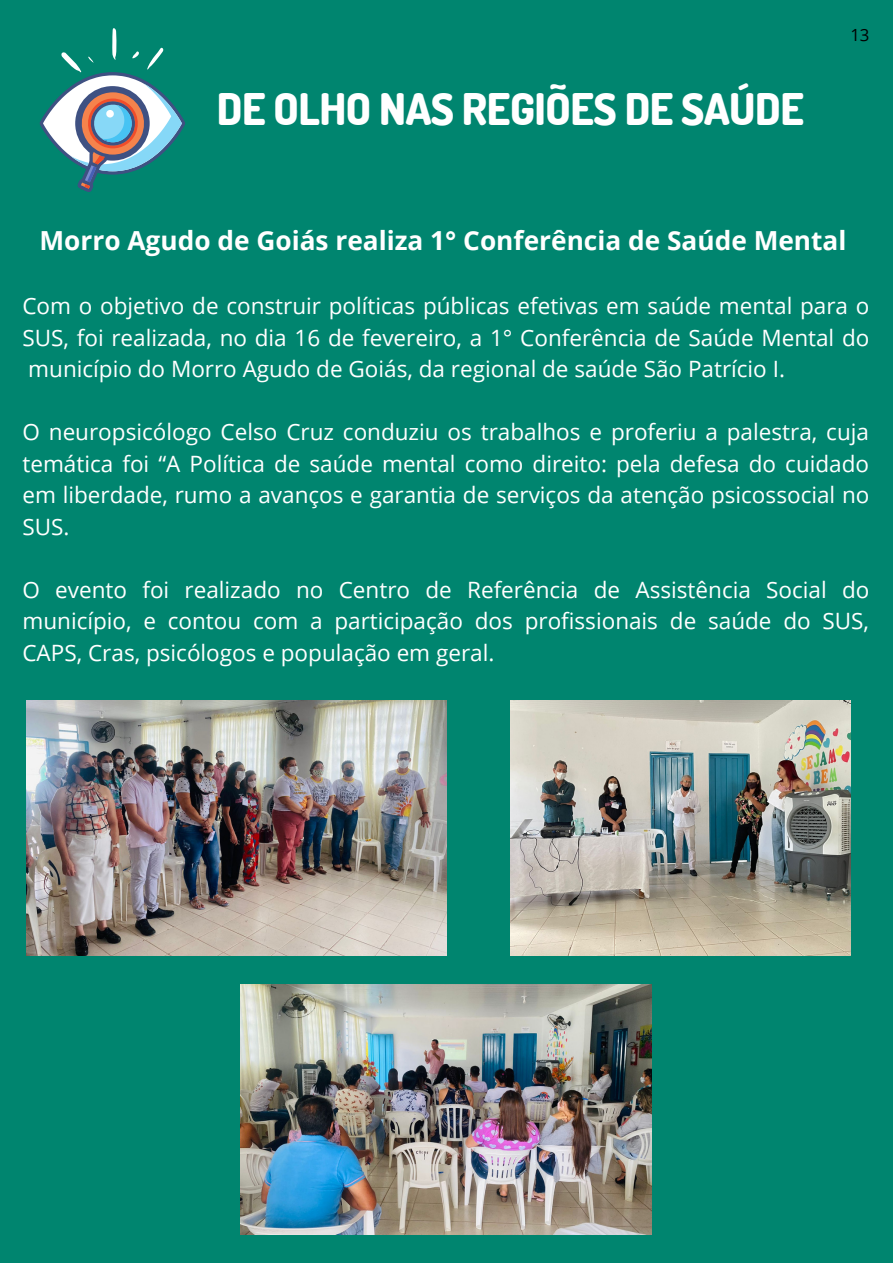
<style>
.page{position:relative;width:893px;height:1263px;background:#00856f}
.page>*{position:absolute;margin:0;border:0;box-sizing:border-box;transform-origin:0 0}
.t1{font:800 43.58px "Dosis";letter-spacing:-.01em;color:#fff}
.t2{font:700 26.25px "Open Sans";color:#fff}
.t3{font:22.5px/31.5px "Open Sans";color:#fff;text-align:justify}
.t4{font:16.8px "Open Sans";color:#000}
</style>
<div class="page">
<svg style="left:40px;top:28px;width:145px;height:164px"></svg>
<img style="left:27px;top:701px;width:420px;height:254px">
<img style="left:510px;top:701px;width:340px;height:254px">
<img style="left:240px;top:984px;width:412px;height:250px">
<p class="t1" style="left:217px;top:81px;width:588px">DE OLHO NAS REGIÕES DE SAÚDE</p>
<p class="t4" style="left:850px;top:23px;width:21px">13</p>
<p class="t2" style="left:40px;top:222px;width:808px">Morro Agudo de Goiás realiza 1° Conferência de Saúde Mental</p>
<p class="t3" style="left:22px;top:289px;width:848px">Com o objetivo de construir políticas públicas efetivas em saúde mental para o SUS, foi realizada, no dia 16 de fevereiro, a 1° Conferência de Saúde Mental do município do Morro Agudo de Goiás, da regional de saúde São Patrício I.</p>
<p class="t3" style="left:22px;top:416px;width:848px">O neuropsicólogo Celso Cruz conduziu os trabalhos e proferiu a palestra, cuja temática foi “A Política de saúde mental como direito: pela defesa do cuidado em liberdade, rumo a avanços e garantia de serviços da atenção psicossocial no SUS.</p>
<p class="t3" style="left:22px;top:573px;width:848px">O evento foi realizado no Centro de Referência de Assistência Social do município, e contou com a participação dos profissionais de saúde do SUS, CAPS, Cras, psicólogos e população em geral.</p>
</div>
